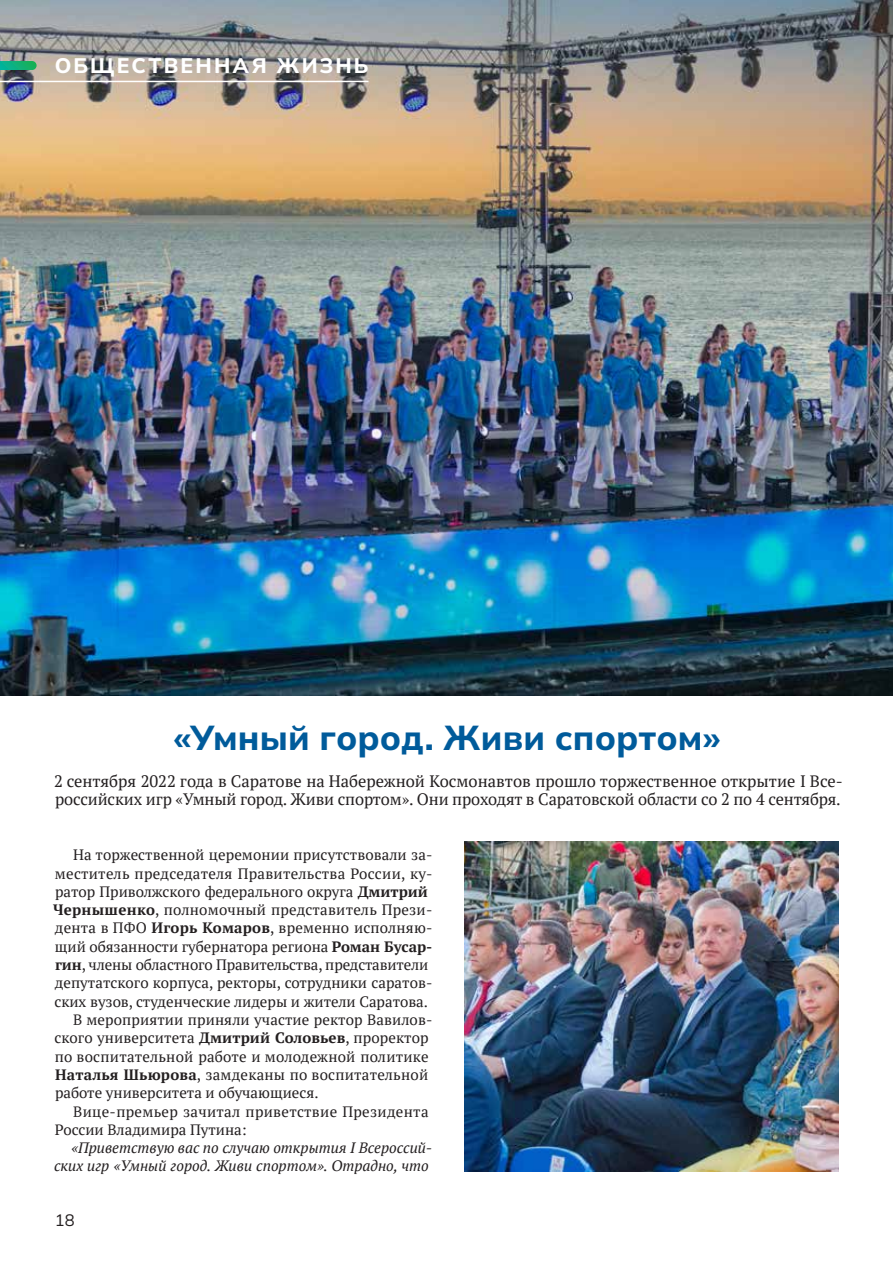
<style>
.page{position:relative;width:893px;height:1263px;background:#fff}
.page>*{position:absolute;margin:0;border:0;box-sizing:border-box;transform-origin:0 0}
.t1{font:800 34.5px "Mulish";letter-spacing:.005em;color:#005b9b}
.t2{font:800 21px "Mulish";letter-spacing:.105em;color:#fff}
.t3{font:16.5px/18.3px "PT Serif";letter-spacing:-.005em;color:#231f20}
.t4{font:16.5px "Mulish";color:#231f20}
.t5{font:15px "PT Serif";letter-spacing:.005em;color:#231f20}
.t6{font:italic 15px/18.3px "PT Serif";color:#231f20;text-align:right}
.s1{font-weight:700}
</style>
<div class="page">
<img style="left:465px;top:842px;width:373px;height:329px">
<img style="left:0;top:0;width:893px;height:695px">
<svg style="left:0;top:61px;width:37px;height:9px"></svg>
<hr style="left:0;top:81px;width:368px;height:1px;background:#fff">
<h2 class="t2" style="left:55px;top:51px;width:315px">ОБЩЕСТВЕННАЯ ЖИЗНЬ</h2>
<h1 class="t1" style="left:173px;top:715px;width:549px">«Умный город. Живи спортом»</h1>
<p class="t3" style="left:54px;top:772px;width:790px">2 сентября 2022 года в Саратове на Набережной Космонавтов прошло торжественное открытие I Все&shy;российских игр «Умный город. Живи спортом». Они проходят в Саратовской области со 2 по 4 сентября.</p>
<p class="t5" style="left:73px;top:845px;width:361px">На торжественной церемонии присутствовали за-</p>
<p class="t5" style="left:55px;top:863px;width:379px">меститель председателя Правительства России, ку-</p>
<p class="t5" style="left:55px;top:882px;width:374px">ратор Приволжского федерального округа <span class="s1">Дмитрий</span></p>
<p class="t5" style="left:53px;top:900px;width:381px"><span class="s1">Чернышенко</span>, полномочный представитель Прези-</p>
<p class="t5" style="left:55px;top:918px;width:379px">дента в ПФО <span class="s1">Игорь Комаров</span>, временно исполняю-</p>
<p class="t5" style="left:55px;top:937px;width:379px">щий обязанности губернатора региона <span class="s1">Роман Бусар-</span></p>
<p class="t5" style="left:55px;top:955px;width:375px"><span class="s1">гин</span>, члены областного Правительства, представители</p>
<p class="t5" style="left:55px;top:973px;width:379px">депутатского корпуса, ректоры, сотрудники саратов-</p>
<p class="t5" style="left:54px;top:992px;width:375px">ских вузов, студенческие лидеры и жители Саратова.</p>
<p class="t5" style="left:73px;top:1010px;width:361px">В мероприятии приняли участие ректор Вавилов-</p>
<p class="t5" style="left:54px;top:1028px;width:376px">ского университета <span class="s1">Дмитрий Соловьев</span>, проректор</p>
<p class="t5" style="left:55px;top:1046px;width:375px">по воспитательной работе и молодежной политике</p>
<p class="t5" style="left:55px;top:1065px;width:375px"><span class="s1">Наталья Шьюрова</span>, замдеканы по воспитательной</p>
<p class="t5" style="left:55px;top:1083px;width:265px">работе университета и обучающиеся.</p>
<p class="t5" style="left:73px;top:1101px;width:357px">Вице-премьер зачитал приветствие Президента</p>
<p class="t5" style="left:55px;top:1120px;width:193px">России Владимира Путина:</p>
<p class="t6" style="left:54px;top:1138px;width:380px">«Приветствую вас по случаю открытия I Всероссий&shy;ских игр «Умный город. Живи спортом». Отрадно, что</p>
<p class="t4" style="left:55px;top:1209px;width:21px">18</p>
</div>
